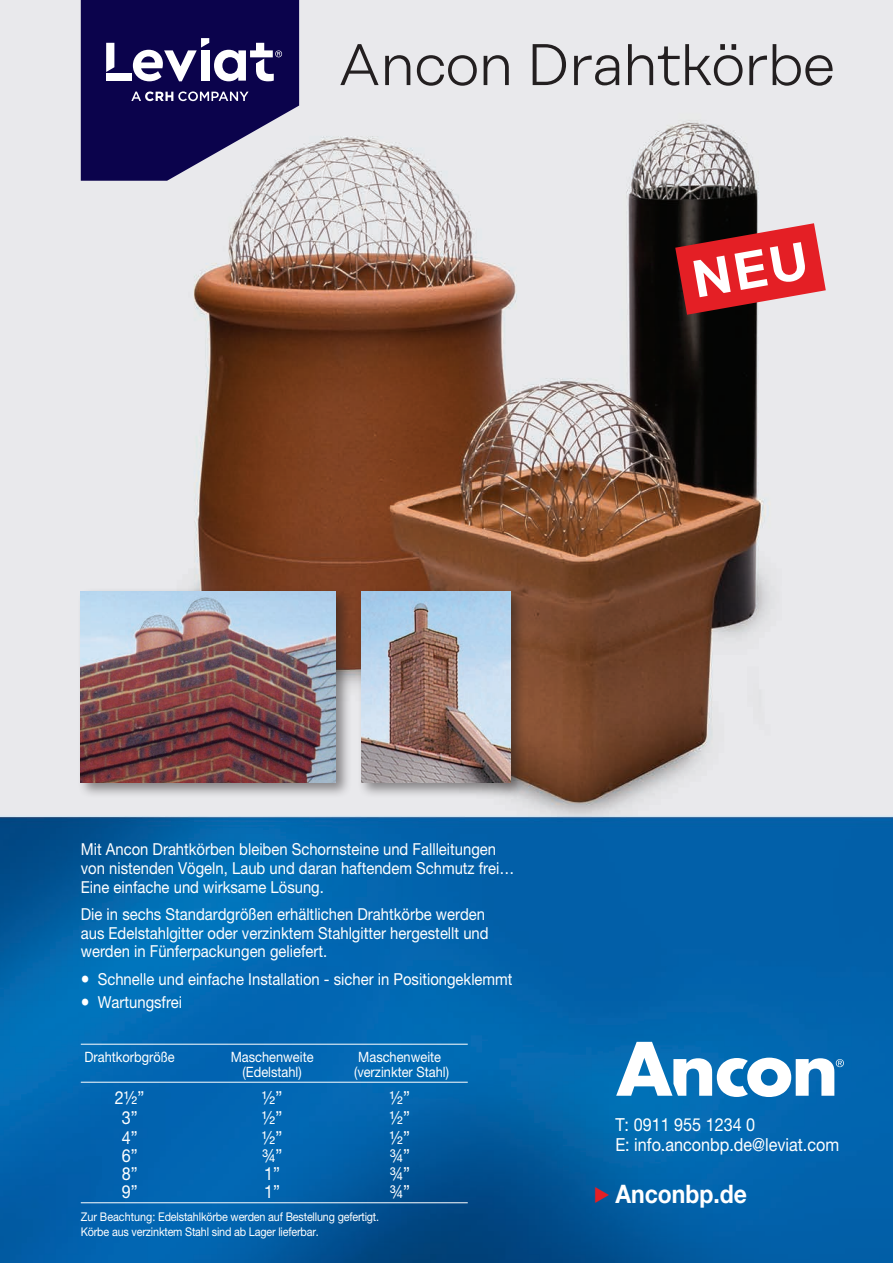
<style>
.page{position:relative;width:893px;height:1263px;background:#fff}
.page>*{position:absolute;margin:0;border:0;box-sizing:border-box;transform-origin:0 0}
.t1{font:300 58.5px "Rational Display";letter-spacing:-.02em;color:#231f20}
.t2{font:700 25.5px "Helvetica Neue";color:#fff;scale:.9 1}
.t3{font:18px "Helvetica Neue";color:#fff;scale:.9 1}
.t4{font:16.5px/18.8px "Helvetica Neue";color:#fff;scale:.9 1}
.t5{font:14.25px "Helvetica Neue";color:#fff;scale:.9 1}
.t6{font:12px/15px "Helvetica Neue";letter-spacing:-.015em;color:#fff;scale:.9 1}
.s1{font-size:19.5px}
</style>
<div class="page">
<img style="left:0;top:0;width:893px;height:1263px">
<div style="left:77px;top:587px;width:275px;height:212px;background:#231f20;opacity:.5"></div>
<img style="left:81px;top:591px;width:255px;height:191px">
<div style="left:358px;top:587px;width:169px;height:212px;background:#231f20;opacity:.5"></div>
<img style="left:361px;top:591px;width:149px;height:191px">
<hr style="left:81px;top:1082px;width:387px;height:1px;background:#fff">
<hr style="left:81px;top:1202px;width:387px;height:1px;background:#fff">
<hr style="left:81px;top:1044px;width:387px;height:1px;background:#fff">
<svg style="left:616px;top:1042px;width:228px;height:55px"></svg>
<svg style="left:81px;top:0;width:218px;height:181px;background:#3a346e"></svg>
<svg style="left:675px;top:223px;width:151px;height:92px;background:#c1393d"></svg>
<svg style="left:595px;top:1187px;width:14px;height:16px"></svg>
<p class="t1" style="left:338px;top:32px;width:499px">Ancon Drahtkörbe</p>
<p class="t4" style="left:81px;top:839px;width:483px">Mit Ancon Drahtkörben bleiben Schornsteine und Fallleitungen von nistenden Vögeln, Laub und daran haftendem Schmutz frei…<br>Eine einfache und wirksame Lösung.</p>
<p class="t4" style="left:81px;top:904px;width:455px">Die in sechs Standardgrößen erhältlichen Drahtkörbe werden aus Edelstahlgitter oder verzinktem Stahlgitter hergestellt und werden in Fünferpackungen geliefert.</p>
<p class="t4" style="left:81px;top:969px;width:481px"><span class="s1">•</span> Schnelle und einfache Installation - sicher in Positiongeklemmt</p>
<p class="t4" style="left:81px;top:992px;width:114px"><span class="s1">•</span> Wartungsfrei</p>
<p class="t5" style="left:85px;top:1049px;width:102px">Drahtkorbgröße</p>
<p class="t5" style="left:231px;top:1049px;width:94px">Maschenweite</p>
<p class="t5" style="left:358px;top:1049px;width:94px">Maschenweite</p>
<p class="t5" style="left:243px;top:1064px;width:67px">(Edelstahl)</p>
<p class="t5" style="left:354px;top:1064px;width:107px">(verzinkter Stahl)</p>
<p class="t3" style="left:115px;top:1087px;width:34px">2½”</p>
<p class="t3" style="left:262px;top:1087px;width:24px">½”</p>
<p class="t3" style="left:389px;top:1087px;width:24px">½”</p>
<p class="t3" style="left:122px;top:1107px;width:19px">3”</p>
<p class="t3" style="left:262px;top:1107px;width:24px">½”</p>
<p class="t3" style="left:389px;top:1107px;width:24px">½”</p>
<p class="t3" style="left:122px;top:1127px;width:19px">4”</p>
<p class="t3" style="left:262px;top:1127px;width:24px">½”</p>
<p class="t3" style="left:389px;top:1127px;width:24px">½”</p>
<p class="t3" style="left:122px;top:1145px;width:19px">6”</p>
<p class="t3" style="left:262px;top:1145px;width:24px">¾”</p>
<p class="t3" style="left:389px;top:1145px;width:24px">¾”</p>
<p class="t3" style="left:122px;top:1163px;width:19px">8”</p>
<p class="t3" style="left:264px;top:1163px;width:19px">1”</p>
<p class="t3" style="left:389px;top:1163px;width:24px">¾”</p>
<p class="t3" style="left:122px;top:1181px;width:19px">9”</p>
<p class="t3" style="left:264px;top:1181px;width:19px">1”</p>
<p class="t3" style="left:389px;top:1181px;width:24px">¾”</p>
<p class="t6" style="left:81px;top:1209px;width:333px">Zur Beachtung: Edelstahlkörbe werden auf Bestellung gefertigt.<br>Körbe aus verzinktem Stahl sind ab Lager lieferbar.</p>
<p class="t3" style="left:615px;top:1114px;width:157px">T: 0911 955 1234 0</p>
<p class="t3" style="left:615px;top:1133px;width:250px">E: info.anconbp.de@leviat.com</p>
<p class="t2" style="left:615px;top:1178px;width:148px">Anconbp.de</p>
</div>
